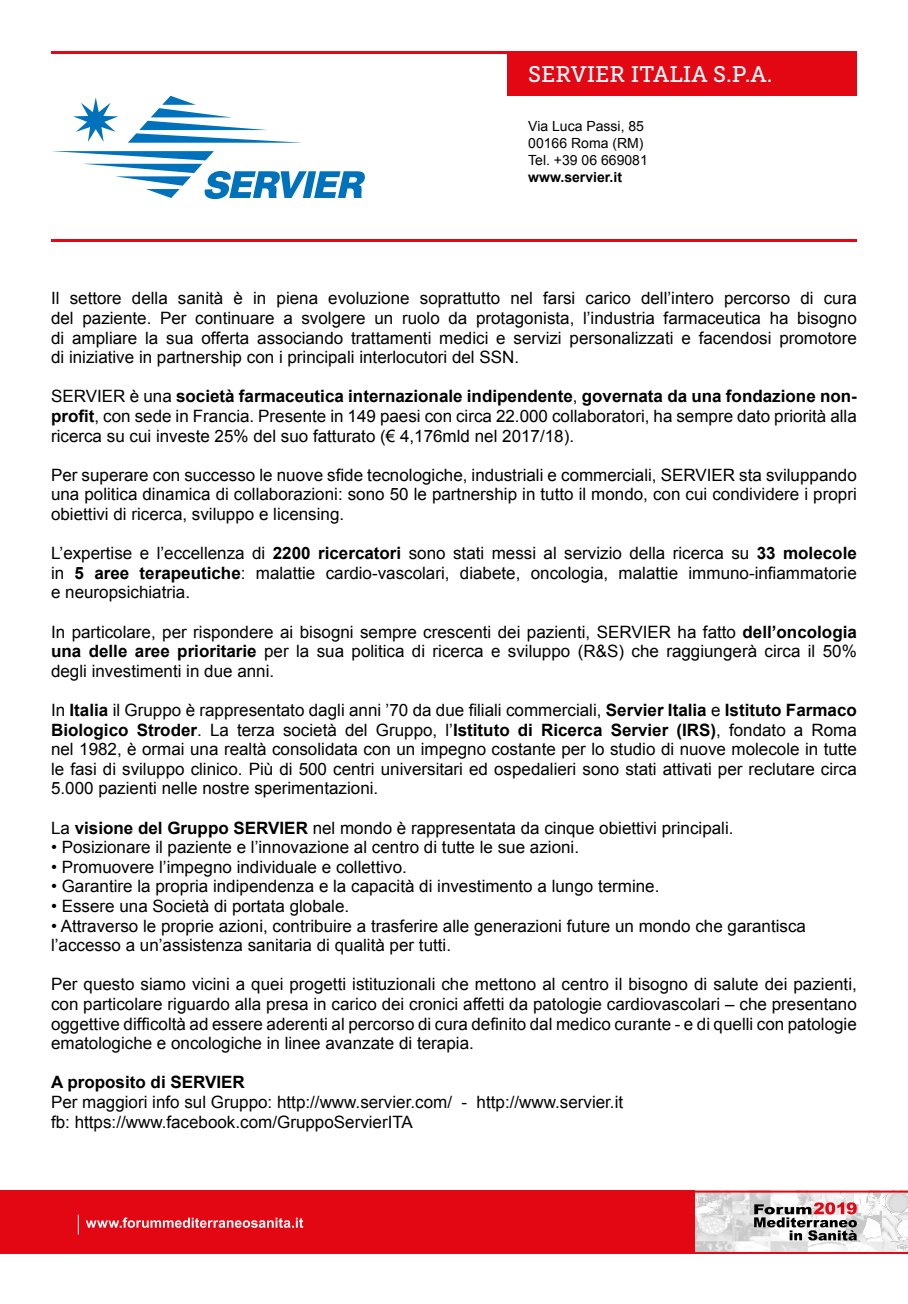
<style>
.page{position:relative;width:908px;height:1304px;background:#fff}
.page>*{position:absolute;margin:0;border:0;box-sizing:border-box;transform-origin:0 0}
.t1{font:22.4px "Museo Slab 500";color:#fff}
.t2{font:17px/19.6px "Arial";color:#000;text-align:justify}
.t3{font:700 17px "Arial";color:#000}
.t4{font:14px/16.8px "Arial";color:#000}
.t5{font:700 14px "Arial";color:#000}
.s1{font-weight:700}
</style>
<div class="page">
<img style="left:693px;top:1193px;width:214px;height:59px">
<div style="left:0;top:1191px;width:693px;height:62px;background:#e30613"></div>
<hr style="left:0;top:1191px;width:907px;height:2px;background:#e30613">
<hr style="left:0;top:1252px;width:907px;height:2px;background:#e30613">
<svg style="left:86px;top:1217px;width:217px;height:11px"></svg>
<svg style="left:78px;top:1215px;width:1px;height:19px"></svg>
<svg style="left:753px;top:1202px;width:103px;height:38px"></svg>
<hr style="left:51px;top:240px;width:805px;height:2px;background:#e30613">
<div style="left:507px;top:51px;width:349px;height:45px;background:#e30613"></div>
<hr style="left:51px;top:51px;width:805px;height:2px;background:#e30613">
<svg style="left:128px;top:96px;width:174px;height:47px"></svg>
<svg style="left:52px;top:151px;width:313px;height:48px"></svg>
<svg style="left:73px;top:97px;width:45px;height:45px"></svg>
<h1 class="t1" style="left:528px;top:62px;width:245px">SERVIER ITALIA S.P.A.</h1>
<p class="t4" style="left:528px;top:118px;width:121px">Via Luca Passi, 85<br>00166 Roma (RM)<br>Tel. +39 06 669081</p>
<p class="t5" style="left:528px;top:167px;width:95px">www.servier.it</p>
<p class="t2" style="left:51px;top:289px;width:807px">Il settore della sanità è in piena evoluzione soprattutto nel farsi carico dell’intero percorso di cura del paziente. Per continuare a svolgere un ruolo da protagonista, l’industria farmaceutica ha bisogno di ampliare la sua offerta associando trattamenti medici e servizi personalizzati e facendosi promotore di iniziative in partnership con i principali interlocutori del SSN.</p>
<p class="t2" style="left:51px;top:387px;width:807px">SERVIER è una <span class="s1">società farmaceutica internazionale indipendente</span>, <span class="s1">governata da una fondazione non&shy;profit</span>, con sede in Francia. Presente in 149 paesi con circa 22.000 collaboratori, ha sempre dato priorità alla ricerca su cui investe 25% del suo fatturato (€ 4,176mld nel 2017/18).</p>
<p class="t2" style="left:51px;top:465px;width:807px">Per superare con successo le nuove sfide tecnologiche, industriali e commerciali, SERVIER sta sviluppando una politica dinamica di collaborazioni: sono 50 le partnership in tutto il mondo, con cui condividere i propri obiettivi di ricerca, sviluppo e licensing.</p>
<p class="t2" style="left:51px;top:544px;width:807px">L’expertise e l’eccellenza di <span class="s1">2200 ricercatori</span> sono stati messi al servizio della ricerca su <span class="s1">33 molecole </span>in <span class="s1">5 aree terapeutiche</span>: malattie cardio-vascolari, diabete, oncologia, malattie immuno-infiammatorie e neuropsichiatria.</p>
<p class="t2" style="left:51px;top:622px;width:807px">In particolare, per rispondere ai bisogni sempre crescenti dei pazienti, SERVIER ha fatto <span class="s1">dell’oncologia una delle aree prioritarie</span> per la sua politica di ricerca e sviluppo (R&amp;S) che raggiungerà circa il 50% degli investimenti in due anni.</p>
<p class="t2" style="left:51px;top:700px;width:807px">In <span class="s1">Italia</span> il Gruppo è rappresentato dagli anni ’70 da due filiali commerciali, <span class="s1">Servier Italia</span> e <span class="s1">Istituto Farmaco Biologico Stroder</span>. La terza società del Gruppo, l’<span class="s1">Istituto di Ricerca Servier (IRS)</span>, fondato a Roma nel 1982, è ormai una realtà consolidata con un impegno costante per lo studio di nuove molecole in tutte le fasi di sviluppo clinico. Più di 500 centri universitari ed ospedalieri sono stati attivati per reclutare circa 5.000 pazienti nelle nostre sperimentazioni.</p>
<p class="t2" style="left:51px;top:818px;width:683px">La <span class="s1">visione del Gruppo SERVIER</span> nel mondo è rappresentata da cinque obiettivi principali.</p>
<p class="t2" style="left:51px;top:838px;width:529px">• Posizionare il paziente e l’innovazione al centro di tutte le sue azioni.</p>
<p class="t2" style="left:51px;top:857px;width:357px">• Promuovere l’impegno individuale e collettivo.</p>
<p class="t2" style="left:51px;top:877px;width:609px">• Garantire la propria indipendenza e la capacità di investimento a lungo termine.</p>
<p class="t2" style="left:51px;top:896px;width:299px">• Essere una Società di portata globale.</p>
<p class="t2" style="left:51px;top:916px;width:756px">• Attraverso le proprie azioni, contribuire a trasferire alle generazioni future un mondo che garantisca l’accesso a un’assistenza sanitaria di qualità per tutti.</p>
<p class="t2" style="left:51px;top:975px;width:807px">Per questo siamo vicini a quei progetti istituzionali che mettono al centro il bisogno di salute dei pazienti, con particolare riguardo alla presa in carico dei cronici affetti da patologie cardiovascolari – che presentano oggettive difficoltà ad essere aderenti al percorso di cura definito dal medico curante - e di quelli con patologie ematologiche e oncologiche in linee avanzate di terapia.</p>
<p class="t3" style="left:51px;top:1071px;width:195px">A proposito di SERVIER</p>
<p class="t2" style="left:51px;top:1092px;width:573px">Per maggiori info sul Gruppo: http://www.servier.com/ - http://www.servier.it fb: https://www.facebook.com/GruppoServierITA</p>
</div>
